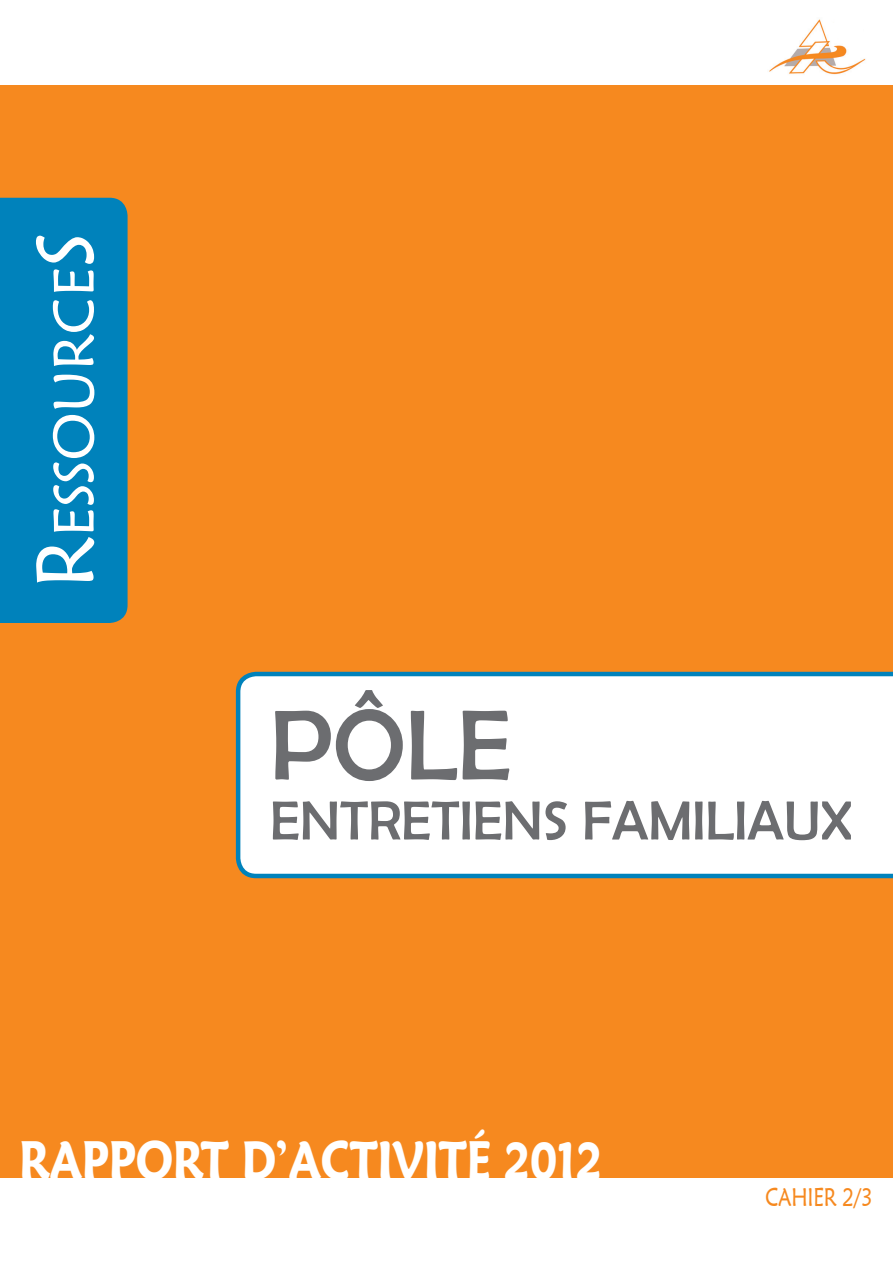
<style>
.page{position:relative;width:893px;height:1263px;background:#fff}
.page>*{position:absolute;margin:0;border:0;box-sizing:border-box;transform-origin:0 0}
.t1{font:100.5px "Berlin Sans FB";color:#6c6d70}
.t2{font:56.7px "Maiandra GD";color:#fff}
.t3{font:55.5px "Berlin Sans FB";color:#6c6d70}
.t4{font:600 54px "Maiandra GD";letter-spacing:-.01em;color:#fff;scale:.8 1}
.t5{font:25.5px "Maiandra GD";letter-spacing:-.01em;color:#f6891f;scale:.8 1}
.s1{font-size:81px}
</style>
<div class="page">
<div style="left:0;top:85px;width:893px;height:1093px;background:#f6891f"></div>
<div style="left:0;top:198px;width:128px;height:425px;background:#0082bb"></div>
<img style="left:769px;top:19px;width:97px;height:56px">
<div style="left:236px;top:672px;width:657px;height:206px;background:#fff"></div>
<p class="t2" style="left:39px;top:588px;width:357px;rotate:-90deg"><span class="s1">R</span>essource<span class="s1">S</span></p>
<h1 class="t1" style="left:270px;top:689px;width:243px">PÔLE</h1>
<p class="t3" style="left:270px;top:790px;width:584px">ENTRETIENS FAMILIAUX</p>
<p class="t4" style="left:19px;top:1128px;width:731px">RAPPORT D’ACTIVITÉ 2012</p>
<p class="t5" style="left:765px;top:1181px;width:136px">CAHIER 2/3</p>
</div>
